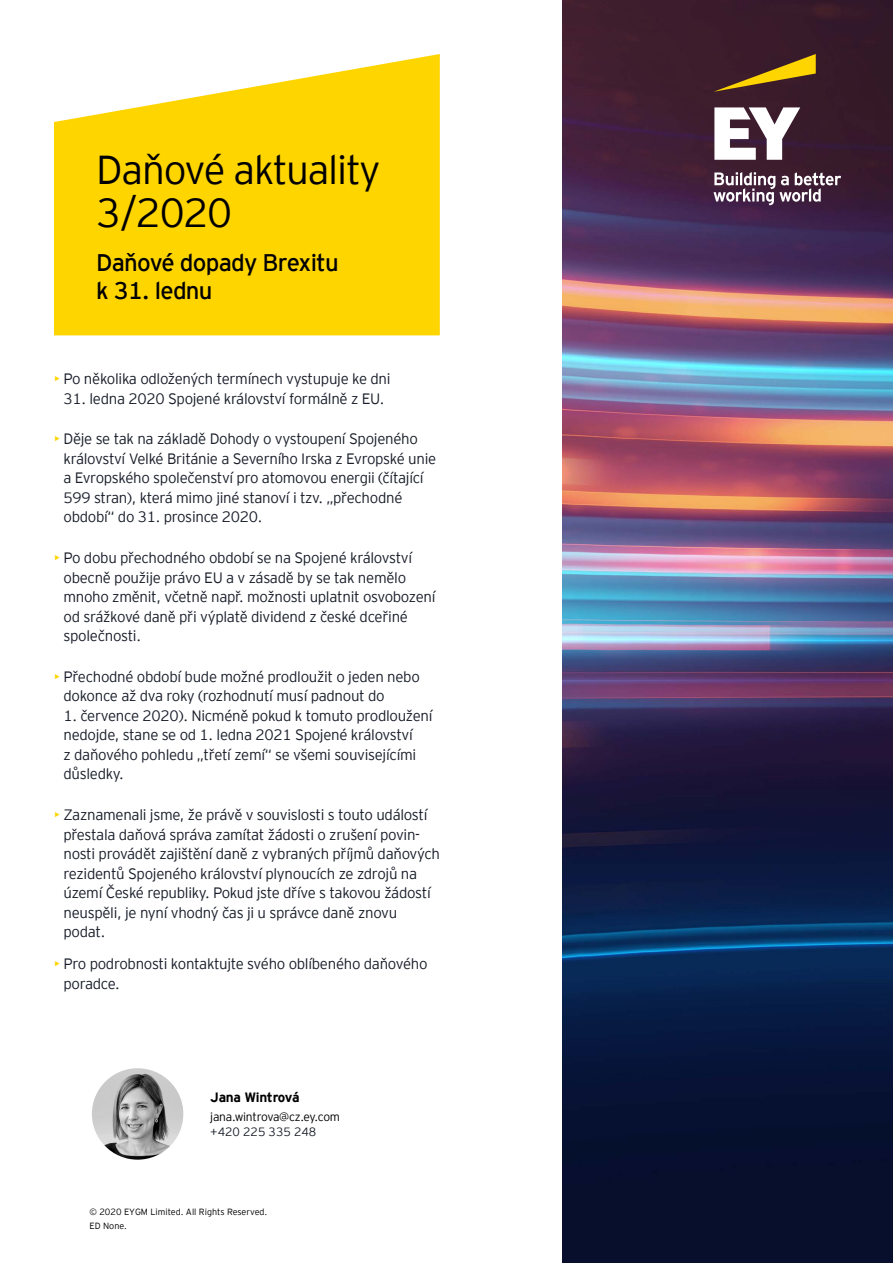
<style>
.page{position:relative;width:893px;height:1263px;background:#fff}
.page>*{position:absolute;margin:0;border:0;box-sizing:border-box;transform-origin:0 0}
.t1{font:300 40.35px/43px "EY Interstate";letter-spacing:-.03em;color:#000}
.t2{font:24px/28.5px "EY Interstate";letter-spacing:-.03em;color:#000}
.t3{font:300 15px/19.5px "EY Interstate";letter-spacing:-.02em;color:#181d29}
.t4{font:700 13.5px "EY Interstate";letter-spacing:-.025em;color:#000}
.t5{font:300 12px "EY Interstate";letter-spacing:-.025em;color:#000}
.t6{font:300 12px "EY Interstate";color:#181d29}
.t7{font:300 9px/13.5px "EY Interstate";color:#000}
.s1{color:#ffd500}
</style>
<div class="page">
<img style="left:563px;top:0;width:330px;height:1263px">
<img style="left:92px;top:1068px;width:91px;height:92px;border-radius:46px">
<svg style="left:713px;top:54px;width:103px;height:38px"></svg>
<svg style="left:713px;top:107px;width:128px;height:98px"></svg>
<svg style="left:54px;top:54px;width:386px;height:281px;fill:#ffd500"></svg>
<h1 class="t1" style="left:96px;top:146px;width:286px">Daňové aktuality<br>3/2020</h1>
<h2 class="t2" style="left:96px;top:247px;width:244px">Daňové dopady Brexitu k 31. lednu</h2>
<p class="t3" style="left:54px;top:368px;width:338px"><span class="s1">•</span> Po několika odložených termínech vystupuje ke dni</p>
<p class="t3" style="left:63px;top:388px;width:322px">31. ledna 2020 Spojené království formálně z EU.</p>
<p class="t3" style="left:63px;top:428px;width:374px;text-indent:-9px"><span class="s1">•</span> Děje se tak na základě Dohody o vystoupení Spojeného království Velké Británie a Severního Irska z Evropské unie a Evropského společenství pro atomovou energii (čítající 599 stran), která mimo jiné stanoví i tzv. „přechodné období“ do 31. prosince 2020.</p>
<p class="t3" style="left:63px;top:547px;width:373px;text-indent:-9px"><span class="s1">•</span> Po dobu přechodného období se na Spojené království obecně použije právo EU a v zásadě by se tak nemělo mnoho změnit, včetně např. možnosti uplatnit osvobození od srážkové daně při výplatě dividend z české dceřiné společnosti.</p>
<p class="t3" style="left:63px;top:666px;width:358px;text-indent:-9px"><span class="s1">•</span> Přechodné období bude možné prodloužit o jeden nebo dokonce až dva roky (rozhodnutí musí padnout do</p>
<p class="t3" style="left:63px;top:705px;width:371px">1. července 2020). Nicméně pokud k tomuto prodloužení nedojde, stane se od 1. ledna 2021 Spojené království<br>z daňového pohledu „třetí zemí“ se všemi souvisejícími důsledky.</p>
<p class="t3" style="left:63px;top:804px;width:378px;text-indent:-9px"><span class="s1">•</span> Zaznamenali jsme, že právě v souvislosti s touto událostí přestala daňová správa zamítat žádosti o zrušení povin&shy;nosti provádět zajištění daně z vybraných příjmů daňových rezidentů Spojeného království plynoucích ze zdrojů na území České republiky. Pokud jste dříve s takovou žádostí neuspěli, je nyní vhodný čas ji u správce daně znovu podat.</p>
<p class="t3" style="left:63px;top:953px;width:366px;text-indent:-9px"><span class="s1">•</span> Pro podrobnosti kontaktujte svého oblíbeného daňového poradce.</p>
<p class="t4" style="left:210px;top:1087px;width:91px">Jana Wintrová</p>
<p class="t5" style="left:210px;top:1108px;width:131px">jana.wintrova@cz.ey.com</p>
<p class="t6" style="left:210px;top:1123px;width:108px">+420 225 335 248</p>
<p class="t7" style="left:90px;top:1205px;width:179px">© 2020 EYGM Limited. All Rights Reserved.<br>ED None.</p>
</div>
